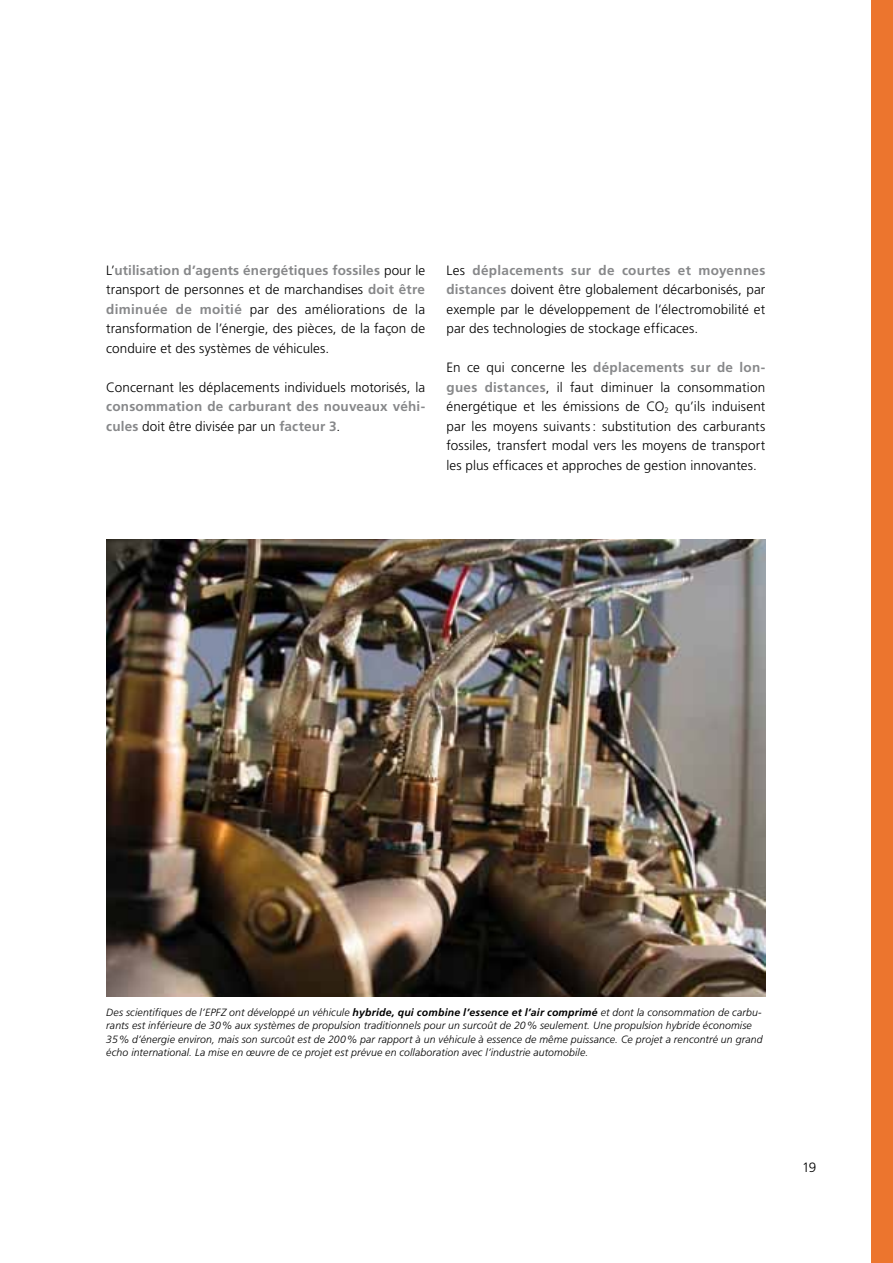
<style>
.page{position:relative;width:893px;height:1263px;background:#fff}
.page>*{position:absolute;margin:0;border:0;box-sizing:border-box;transform-origin:0 0}
.t1{font:300 13.5px/19.5px "Frutiger LT Std";letter-spacing:.005em;color:#000;text-align:justify}
.t2{font:700 13.5px/19.5px "Frutiger LT Std";letter-spacing:.015em;color:#87888a}
.t3{font:italic 300 10.5px/13.5px "Frutiger LT Std";letter-spacing:.015em;color:#000}
.s1{font-weight:700;color:#87888a}
.s2{font-weight:300;color:#000}
.s3{font-weight:700}
</style>
<div class="page">
<div style="left:872px;top:0;width:21px;height:1263px;background:#ec752e"></div>
<img style="left:106px;top:539px;width:659px;height:457px">
<p class="t1" style="left:106px;top:260px;width:320px">L’<span class="s1">utilisation d’agents énergétiques fossiles</span> pour le transport de personnes et de marchandises <span class="s1">doit être diminuée de moitié</span> par des améliorations de la transformation de l’énergie, des pièces, de la façon de conduire et des systèmes de véhicules.</p>
<p class="t1" style="left:106px;top:377px;width:320px">Concernant les déplacements individuels motorisés, la</p>
<p class="t2" style="left:106px;top:397px;width:320px">consommation de carburant des nouveaux véhi&shy;cules <span class="s2">doit être divisée par un</span> facteur 3<span class="s2">.</span></p>
<p class="t1" style="left:446px;top:260px;width:320px">Les <span class="s1">déplacements sur de courtes et moyennes distances</span> doivent être globalement décarbonisés, par exemple par le développement de l’électromobilité et par des technologies de stockage efficaces.</p>
<p class="t1" style="left:446px;top:358px;width:320px">En ce qui concerne les <span class="s1">déplacements sur de lon&shy;gues distances</span>, il faut diminuer la consommation énergétique et les émissions de CO<sub>2</sub> qu’ils induisent par les moyens suivants: substitution des carburants fossiles, transfert modal vers les moyens de transport les plus efficaces et approches de gestion innovantes.</p>
<p class="t3" style="left:106px;top:1005px;width:658px">Des scientifiques de l’EPFZ ont développé un véhicule <span class="s3">hybride, qui combine l’essence et l’air comprimé</span> et dont la consommation de carbu&shy;rants est inférieure de 30% aux systèmes de propulsion traditionnels pour un surcoût de 20% seulement. Une propulsion hybride économise 35% d’énergie environ, mais son surcoût est de 200% par rapport à un véhicule à essence de même puissance. Ce projet a rencontré un grand écho international. La mise en œuvre de ce projet est prévue en collaboration avec l’industrie automobile.</p>
<p class="t1" style="left:802px;top:1157px;width:16px">19</p>
</div>
